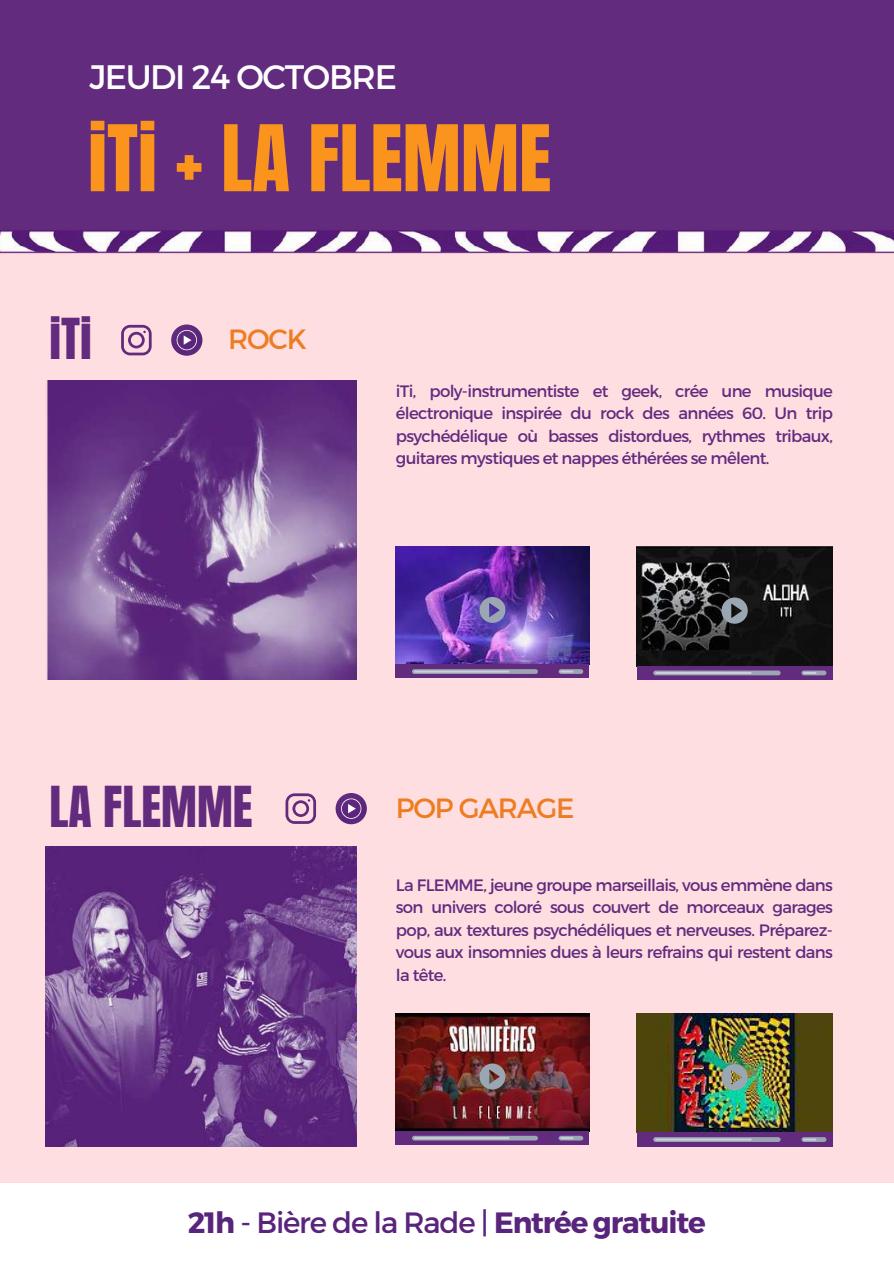
<style>
.page{position:relative;width:894px;height:1264px;background:#fff}
.page>*{position:absolute;margin:0;border:0;box-sizing:border-box;transform-origin:0 0}
.t1{font:78px "Anton";color:#fa941c}
.t2{font:48px "Anton";color:#622b7e}
.t3{font:33.9px "Montserrat";letter-spacing:-.04em;color:#fff}
.t4{font:700 29.4px "Montserrat";letter-spacing:-.04em;color:#59247b}
.t5{font:27.9px "Montserrat";letter-spacing:-.04em;color:#ed7d22}
.t6{font:16.5px/22.5px "Montserrat";letter-spacing:-.04em;color:#622b7e;text-align:justify}
.s1{font-weight:400}
</style>
<div class="page">
<div style="left:0;top:0;width:893px;height:1263px;background:#ffdee2"></div>
<div style="left:0;top:0;width:893px;height:235px;background:#622b7e"></div>
<div style="left:0;top:1182px;width:893px;height:81px;background:#fff"></div>
<img style="left:46px;top:380px;width:310px;height:299px">
<img style="left:46px;top:847px;width:310px;height:299px">
<img style="left:396px;top:546px;width:193px;height:118px">
<div style="left:396px;top:664px;width:193px;height:14px;background:#622b7e"></div>
<svg style="left:412px;top:669px;width:171px;height:5px"></svg>
<svg style="left:479px;top:597px;width:26px;height:26px"></svg>
<img style="left:396px;top:1013px;width:193px;height:118px">
<div style="left:396px;top:1131px;width:193px;height:13px;background:#622b7e"></div>
<svg style="left:412px;top:1135px;width:171px;height:5px"></svg>
<svg style="left:479px;top:1063px;width:26px;height:26px"></svg>
<img style="left:636px;top:546px;width:196px;height:120px">
<div style="left:636px;top:666px;width:196px;height:13px;background:#622b7e"></div>
<svg style="left:653px;top:670px;width:173px;height:5px"></svg>
<svg style="left:721px;top:597px;width:26px;height:26px"></svg>
<img style="left:636px;top:1013px;width:196px;height:119px">
<div style="left:636px;top:1132px;width:196px;height:14px;background:#622b7e"></div>
<svg style="left:653px;top:1137px;width:173px;height:4px"></svg>
<svg style="left:721px;top:1064px;width:26px;height:26px"></svg>
<svg style="left:121px;top:325px;width:31px;height:30px"></svg>
<svg style="left:285px;top:793px;width:31px;height:30px"></svg>
<svg style="left:171px;top:324px;width:31px;height:32px"></svg>
<svg style="left:177px;top:330px;width:20px;height:20px"></svg>
<svg style="left:335px;top:793px;width:32px;height:31px"></svg>
<svg style="left:341px;top:798px;width:20px;height:20px"></svg>
<img style="left:0;top:230px;width:893px;height:24px">
<h3 class="t3" style="left:89px;top:55px;width:309px">JEUDI 24 OCTOBRE</h3>
<h1 class="t1" style="left:88px;top:102px;width:464px">iTi + LA FLEMME</h1>
<h2 class="t2" style="left:50px;top:304px;width:44px">iTi</h2>
<h3 class="t5" style="left:228px;top:321px;width:80px">ROCK</h3>
<p class="t6" style="left:396px;top:379px;width:438px">iTi, poly-instrumentiste et geek, crée une musique électronique inspirée du rock des années 60. Un trip psychédélique où basses distordues, rythmes tribaux, guitares mystiques et nappes éthérées se mêlent.</p>
<h2 class="t2" style="left:50px;top:772px;width:204px">LA FLEMME</h2>
<h3 class="t5" style="left:396px;top:789px;width:180px">POP GARAGE</h3>
<p class="t6" style="left:396px;top:873px;width:438px">La FLEMME, jeune groupe marseillais, vous emmène dans son univers coloré sous couvert de morceaux garages pop, aux textures psychédéliques et nerveuses. Préparez&shy;vous aux insomnies dues à leurs refrains qui restent dans la tête.</p>
<h3 class="t4" style="left:188px;top:1203px;width:519px">21h <span class="s1">- Bière de la Rade |</span> Entrée gratuite</h3>
</div>
